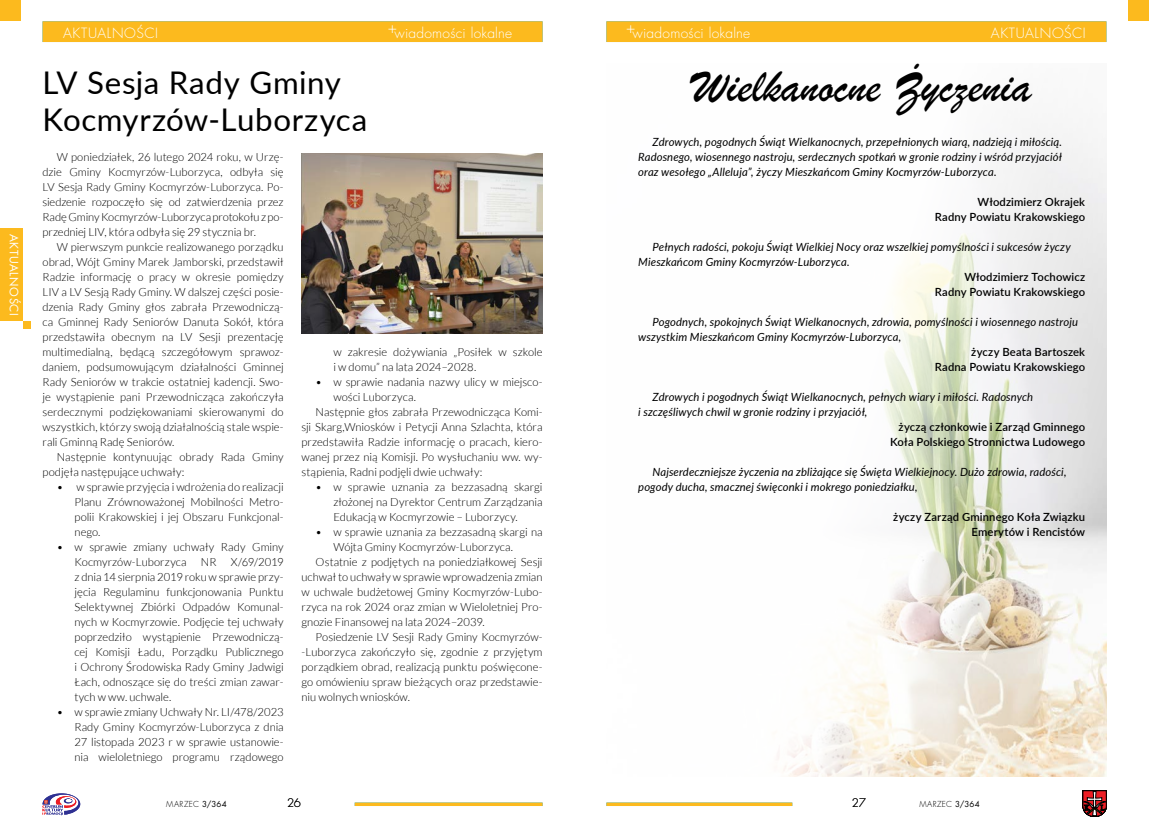
<style>
.page{position:relative;width:1149px;height:833px;background:#fff}
.page>*{position:absolute;margin:0;border:0;box-sizing:border-box;transform-origin:0 0}
.t1{font:48.75px "Brush Script";color:#000}
.t2{font:31.25px/37.5px "Lato";letter-spacing:.02em;color:#000}
.t3{font:300 13.75px "Futura LT Pro";letter-spacing:.02em;color:#fff}
.t4{font:300 13.75px "Futura LT Pro";letter-spacing:.045em;color:#fff}
.t5{font:300 11.5px "Futura LT Pro";color:#000}
.t6{font:300 11.25px/15px "Lato";color:#000;text-align:justify}
.t7{font:italic 11.25px/15px "Lato";letter-spacing:.01em;color:#000}
.t8{font:600 11.25px/15px "Lato";letter-spacing:.01em;color:#000;text-align:right}
.t9{font:11.25px "Futura LT Pro";letter-spacing:.055em;color:#fff}
.t10{font:300 8px "Futura LT Pro";letter-spacing:.04em;color:#000}
.s1{font-weight:400}
</style>
<div class="page">
<div style="left:0;top:0;width:21px;height:21px;background:#fcba1e"></div>
<div style="left:1127px;top:0;width:21px;height:21px;background:#fcba1e"></div>
<div style="left:23px;top:321px;width:7px;height:8px;background:#fcba1e"></div>
<svg style="left:354px;top:802px;width:188px;height:4px"></svg>
<svg style="left:606px;top:802px;width:186px;height:4px"></svg>
<div style="left:43px;top:21px;width:499px;height:21px;background:#fcba1e"></div>
<div style="left:606px;top:21px;width:500px;height:21px;background:#fcba1e"></div>
<svg style="left:43px;top:793px;width:37px;height:22px"></svg>
<div style="left:0;top:228px;width:23px;height:93px;background:#fcba1e"></div>
<svg style="left:1082px;top:790px;width:24px;height:26px"></svg>
<img style="left:777px;top:128px;width:329px;height:648px">
<img style="left:301px;top:154px;width:241px;height:180px">
<p class="t9" style="left:22px;top:234px;width:84px;rotate:90deg">AKTUALNOŚCI</p>
<p class="t4" style="left:63px;top:24px;width:96px">AKTUALNOŚCI</p>
<p class="t3" style="left:388px;top:24px;width:126px"><sup>+</sup>wiadomości lokalne</p>
<p class="t3" style="left:626px;top:24px;width:126px"><sup>+</sup>wiadomości lokalne</p>
<p class="t4" style="left:990px;top:24px;width:96px">AKTUALNOŚCI</p>
<h2 class="t2" style="left:43px;top:62px;width:326px">LV Sesja Rady Gminy<br>Kocmyrzów-Luborzyca</h2>
<p class="t6" style="left:43px;top:150px;width:242px;text-indent:14px">W poniedziałek, 26 lutego 2024 roku, w Urzę&shy;dzie Gminy Kocmyrzów-Luborzyca, odbyła się LV Sesja Rady Gminy Kocmyrzów-Luborzyca. Po&shy;siedzenie rozpoczęło się od zatwierdzenia przez Radę Gminy Kocmyrzów-Luborzyca protokołu z po&shy;przedniej LIV, która odbyła się 29 stycznia br.</p>
<p class="t6" style="left:43px;top:240px;width:242px;text-indent:14px">W pierwszym punkcie realizowanego porządku obrad, Wójt Gminy Marek Jamborski, przedstawił Radzie informację o pracy w okresie pomiędzy LIV a LV Sesją Rady Gminy. W dalszej części posie&shy;dzenia Rady Gminy głos zabrała Przewodniczą&shy;ca Gminnej Rady Seniorów Danuta Sokół, która przedstawiła obecnym na LV Sesji prezentację multimedialną, będącą szczegółowym sprawoz&shy;daniem, podsumowującym działalności Gminnej Rady Seniorów w trakcie ostatniej kadencji. Swo&shy;je wystąpienie pani Przewodnicząca zakończyła serdecznymi podziękowaniami skierowanymi do wszystkich, którzy swoją działalnością stale wspie&shy;rali Gminną Radę Seniorów.</p>
<p class="t6" style="left:43px;top:450px;width:242px;text-indent:14px">Następnie kontynuując obrady Rada Gminy podjęła następujące uchwały:</p>
<p class="t6" style="left:74px;top:480px;width:211px;text-indent:-18px">• w sprawie przyjęcia i wdrożenia do realizacji Planu Zrównoważonej Mobilności Metro&shy;polii Krakowskiej i jej Obszaru Funkcjonal&shy;nego.</p>
<p class="t6" style="left:74px;top:540px;width:211px;text-indent:-18px">• w sprawie zmiany uchwały Rady Gminy<br>Kocmyrzów-Luborzyca</p>
<p class="t6" style="left:333px;top:345px;width:211px">w zakresie dożywiania „Posiłek w szkole i w domu” na lata 2024–2028.</p>
<p class="t6" style="left:315px;top:375px;width:228px">• w sprawie nadania nazwy ulicy w miejsco-</p>
<p class="t6" style="left:333px;top:390px;width:84px">wości Luborzyca.</p>
<p class="t6" style="left:315px;top:405px;width:228px">Następnie głos zabrała Przewodnicząca Komi-</p>
<p class="t6" style="left:301px;top:420px;width:242px">sji Skarg,Wniosków i Petycji Anna Szlachta, która</p>
<p class="t6" style="left:301px;top:435px;width:242px">przedstawiła Radzie informację o pracach, kiero-</p>
<p class="t6" style="left:301px;top:450px;width:242px">wanej przez nią Komisji. Po wysłuchaniu ww. wy-</p>
<p class="t6" style="left:301px;top:465px;width:182px">stąpienia, Radni podjęli dwie uchwały:</p>
<p class="t6" style="left:333px;top:480px;width:211px;text-indent:-18px">• w sprawie uznania za bezzasadną skargi złożonej na Dyrektor Centrum Zarządzania Edukacją w Kocmyrzowie – Luborzycy.</p>
<p class="t6" style="left:315px;top:525px;width:228px">• w sprawie uznania za bezzasadną skargi na</p>
<p class="t6" style="left:333px;top:540px;width:181px">Wójta Gminy Kocmyrzów-Luborzyca.</p>
<p class="t6" style="left:315px;top:555px;width:228px">Ostatnie z podjętych na poniedziałkowej Sesji</p>
<p class="t6" style="left:301px;top:570px;width:242px">uchwał to uchwały w sprawie wprowadzenia zmian</p>
<p class="t6" style="left:301px;top:585px;width:242px">w uchwale budżetowej Gminy Kocmyrzów-Lubo-</p>
<p class="t6" style="left:301px;top:600px;width:242px">rzyca na rok 2024 oraz zmian w Wieloletniej Pro-</p>
<p class="t6" style="left:301px;top:615px;width:185px">gnozie Finansowej na lata 2024–2039.</p>
<p class="t6" style="left:315px;top:630px;width:228px">Posiedzenie LV Sesji Rady Gminy Kocmyrzów-</p>
<p class="t6" style="left:301px;top:645px;width:242px">-Luborzyca zakończyło się, zgodnie z przyjętym</p>
<p class="t6" style="left:301px;top:660px;width:242px">porządkiem obrad, realizacją punktu poświęcone-</p>
<p class="t6" style="left:301px;top:675px;width:242px">go omówieniu spraw bieżących oraz przedstawie-</p>
<p class="t6" style="left:301px;top:690px;width:110px">niu wolnych wniosków.</p>
<p class="t6" style="left:74px;top:555px;width:211px;text-indent:156px">X/69/2019 z dnia 14 sierpnia 2019 roku w sprawie przy&shy;jęcia Regulaminu funkcjonowania Punktu Selektywnej Zbiórki Odpadów Komunal&shy;nych w Kocmyrzowie. Podjęcie tej uchwały poprzedziło wystąpienie Przewodniczą&shy;cej Komisji Ładu, Porządku Publicznego i Ochrony Środowiska Rady Gminy Jadwigi Łach, odnoszące się do treści zmian zawar&shy;tych w ww. uchwale.</p>
<p class="t6" style="left:74px;top:705px;width:211px;text-indent:-18px">• w sprawie zmiany Uchwały Nr. LI/478/2023<br>Rady Gminy Kocmyrzów-Luborzyca z dnia 27 listopada 2023 r w sprawie ustanowie&shy;nia wieloletniego programu rządowego</p>
<p class="t6" style="left:201px;top:555px;width:17px">NR</p>
<h1 class="t1" style="left:691px;top:54px;width:341px">Wielkanocne Życzenia</h1>
<p class="t7" style="left:638px;top:134px;width:425px;text-align:justify;text-indent:14px">Zdrowych, pogodnych Świąt Wielkanocnych, przepełnionych wiarą, nadzieją i miłością.<br>Radosnego, wiosennego nastroju, serdecznych spotkań w gronie rodziny i wśród przyjaciół oraz wesołego „Alleluja”, życzy Mieszkańcom Gminy Kocmyrzów-Luborzyca.</p>
<p class="t8" style="left:934px;top:194px;width:152px">Włodzimierz Okrajek<br>Radny Powiatu Krakowskiego</p>
<p class="t7" style="left:638px;top:239px;width:434px;text-indent:14px">Pełnych radości, pokoju Świąt Wielkiej Nocy oraz wszelkiej pomyślności i sukcesów życzy<br>Mieszkańcom Gminy Kocmyrzów-Luborzyca.</p>
<p class="t8" style="left:934px;top:269px;width:152px">Włodzimierz Tochowicz<br>Radny Powiatu Krakowskiego</p>
<p class="t7" style="left:638px;top:314px;width:441px;text-indent:14px">Pogodnych, spokojnych Świąt Wielkanocnych, zdrowia, pomyślności i wiosennego nastroju wszystkim Mieszkańcom Gminy Kocmyrzów-Luborzyca,</p>
<p class="t8" style="left:934px;top:344px;width:152px">życzy Beata Bartoszek<br>Radna Powiatu Krakowskiego</p>
<p class="t7" style="left:638px;top:389px;width:396px;text-indent:14px">Zdrowych i pogodnych Świąt Wielkanocnych, pełnych wiary i miłości. Radosnych i szczęśliwych chwil w gronie rodziny i przyjaciół,</p>
<p class="t8" style="left:889px;top:419px;width:196px">życzą członkowie i Zarząd Gminnego<br>Koła Polskiego Stronnictwa Ludowego</p>
<p class="t7" style="left:638px;top:464px;width:429px;text-indent:14px">Najserdeczniejsze życzenia na zbliżające się Święta Wielkiejnocy. Dużo zdrowia, radości, pogody ducha, smacznej święconki i mokrego poniedziałku,</p>
<p class="t8" style="left:893px;top:509px;width:193px">życzy Zarząd Gminnego Koła Związku<br>Emerytów i Rencistów</p>
<p class="t5" style="left:287px;top:795px;width:15px">26</p>
<p class="t5" style="left:851px;top:795px;width:16px">27</p>
<p class="t10" style="left:166px;top:798px;width:62px">MARZEC <span class="s1">3/364</span></p>
<p class="t10" style="left:919px;top:798px;width:62px">MARZEC <span class="s1">3/364</span></p>
</div>
